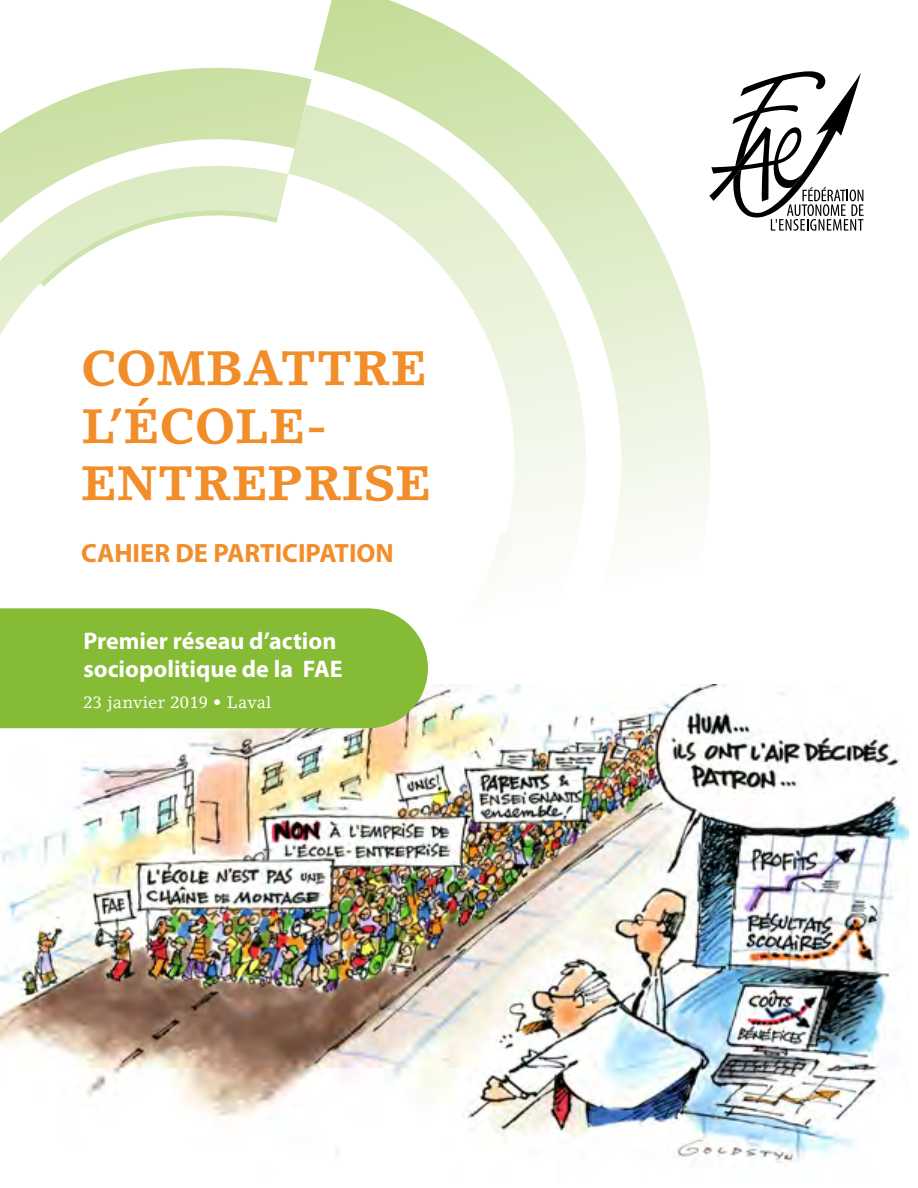
<style>
.page{position:relative;width:918px;height:1188px;background:#fff}
.page>*{position:absolute;margin:0;border:0;box-sizing:border-box;transform-origin:0 0}
.t1{font:700 48px/57.6px "Lino Letter";color:#f28e2a}
.t2{font:700 26.55px "Myriad Pro";color:#f28e2a}
.t3{font:700 24px/29px "Myriad Pro";color:#fff}
.t4{font:16.5px "Lino Letter";letter-spacing:.02em;color:#fff}
</style>
<div class="page">
<svg style="left:0;top:0;width:710px;height:569px"></svg>
<svg style="left:709px;top:71px;width:155px;height:160px"></svg>
<img style="left:0;top:684px;width:908px;height:482px">
<div style="left:0;top:608px;width:428px;height:120px;background:#86bb35"></div>
<h1 class="t1" style="left:81px;top:339px;width:352px">COMBATTRE<br>L’ÉCOLE-<br>ENTREPRISE</h1>
<p class="t2" style="left:81px;top:538px;width:314px">CAHIER DE PARTICIPATION</p>
<p class="t3" style="left:83px;top:626px;width:261px">Premier réseau d’action sociopolitique de la FAE</p>
<p class="t4" style="left:83px;top:692px;width:189px">23 janvier 2019 • Laval</p>
</div>
